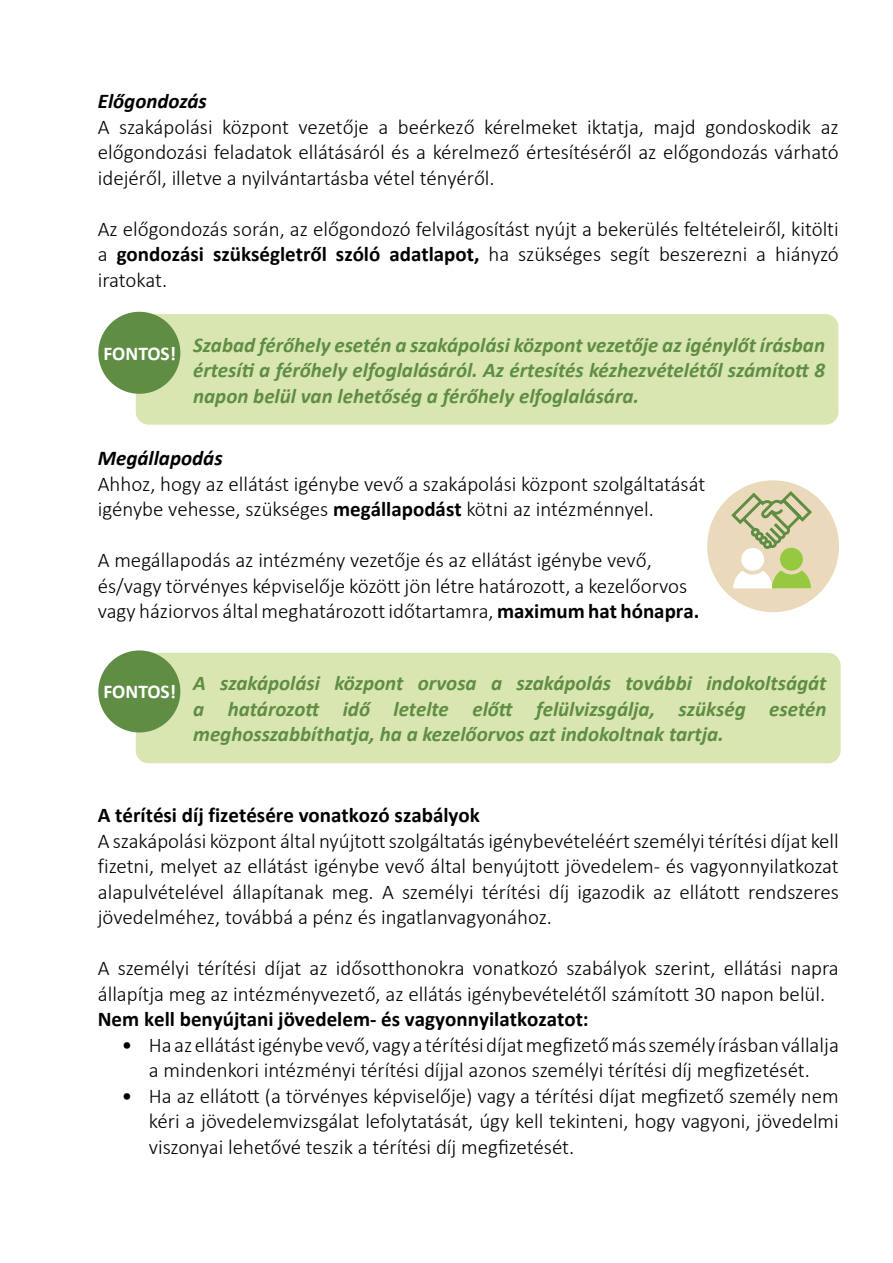
<style>
.page{position:relative;width:893px;height:1263px;background:#fff}
.page>*{position:absolute;margin:0;border:0;box-sizing:border-box;transform-origin:0 0}
.t1{font:300 21px/25.5px "Calibri";color:#000;text-align:justify}
.t2{font:italic 700 21px/25.5px "Calibri";color:#5f8d44;text-align:justify}
.t3{font:700 21px "Calibri";color:#000}
.t4{font:italic 700 21px "Calibri";color:#000}
.t5{font:700 19.5px "Calibri";color:#fff}
.s1{font-weight:700}
.s2{font-weight:400}
</style>
<div class="page">
<div style="left:136px;top:653px;width:705px;height:110px;background:#d9e6b1;border-radius:13px"></div>
<div style="left:98px;top:650px;width:82px;height:82px;background:#5f8d44;border-radius:50%"></div>
<div style="left:707px;top:480px;width:132px;height:132px;background:#ead9bb;border-radius:50%"></div>
<svg style="left:731px;top:490px;width:82px;height:98px"></svg>
<div style="left:136px;top:314px;width:702px;height:111px;background:#d9e6b1;border-radius:13px"></div>
<div style="left:98px;top:312px;width:82px;height:82px;background:#5f8d44;border-radius:50%"></div>
<p class="t4" style="left:98px;top:86px;width:111px">Előgondozás</p>
<p class="t1" style="left:98px;top:114px;width:743px">A szakápolási központ vezetője a beérkező kérelmeket iktatja, majd gondoskodik az előgondozási feladatok ellátásáról és a kérelmező értesítéséről az előgondozás várható idejéről, illetve a nyilvántartásba vétel tényéről.</p>
<p class="t1" style="left:98px;top:216px;width:743px">Az előgondozás során, az előgondozó felvilágosítást nyújt a bekerülés feltételeiről, kitölti a <span class="s1">gondozási szükségletről szóló adatlapot,</span> ha szükséges segít beszerezni a hiányzó iratokat.</p>
<p class="t5" style="left:103px;top:339px;width:74px">FONTOS!</p>
<p class="t2" style="left:193px;top:331px;width:633px">Szabad férőhely esetén a szakápolási központ vezetője az igénylőt írásban értesíti a férőhely elfoglalásáról. Az értesítés kézhezvételétől számított 8 napon belül van lehetőség a férőhely elfoglalására.</p>
<p class="t4" style="left:98px;top:443px;width:126px">Megállapodás</p>
<p class="t1" style="left:98px;top:471px;width:609px">Ahhoz, hogy az ellátást igénybe vevő a szakápolási központ szolgáltatását igénybe vehesse, szükséges <span class="s1">megállapodást</span> kötni az intézménnyel.</p>
<p class="t1" style="left:98px;top:547px;width:603px;text-align:left">A megállapodás az intézmény vezetője és az ellátást igénybe vevő, és/vagy törvényes képviselője között jön létre határozott, a kezelőorvos vagy háziorvos által meghatározott időtartamra, <span class="s1">maximum hat hónapra.</span></p>
<p class="t5" style="left:103px;top:678px;width:74px">FONTOS!</p>
<p class="t2" style="left:193px;top:670px;width:635px">A szakápolási központ orvosa a szakápolás további indokoltságát a határozott idő letelte előtt felülvizsgálja, szükség esetén meghosszabbíthatja, ha a kezelőorvos azt indokoltnak tartja.</p>
<p class="t3" style="left:98px;top:800px;width:384px">A térítési díj fizetésére vonatkozó szabályok</p>
<p class="t1" style="left:98px;top:828px;width:743px">A szakápolási központ által nyújtott szolgáltatás igénybevételéért személyi térítési díjat kell fizetni, melyet az ellátást igénybe vevő által benyújtott jövedelem- és vagyonnyilatkozat alapulvételével állapítanak meg. A személyi térítési díj igazodik az ellátott rendszeres jövedelméhez, továbbá a pénz és ingatlanvagyonához.</p>
<p class="t1" style="left:98px;top:955px;width:743px">A személyi térítési díjat az idősotthonokra vonatkozó szabályok szerint, ellátási napra állapítja meg az intézményvezető, az ellátás igénybevételétől számított 30 napon belül.</p>
<p class="t3" style="left:98px;top:1004px;width:492px">Nem kell benyújtani jövedelem- és vagyonnyilatkozatot:</p>
<p class="t1" style="left:122px;top:1032px;width:719px;text-align:center"><span class="s2">•</span> Ha az ellátást igénybe vevő, vagy a térítési díjat megfizető más személy írásban vállalja a mindenkori intézményi térítési díjjal azonos személyi térítési díj megfizetését.</p>
<p class="t1" style="left:149px;top:1083px;width:691px;text-indent:-27px"><span class="s2">•</span> Ha az ellátott (a törvényes képviselője) vagy a térítési díjat megfizető személy nem kéri a jövedelemvizsgálat lefolytatását, úgy kell tekinteni, hogy vagyoni, jövedelmi viszonyai lehetővé teszik a térítési díj megfizetését.</p>
</div>
